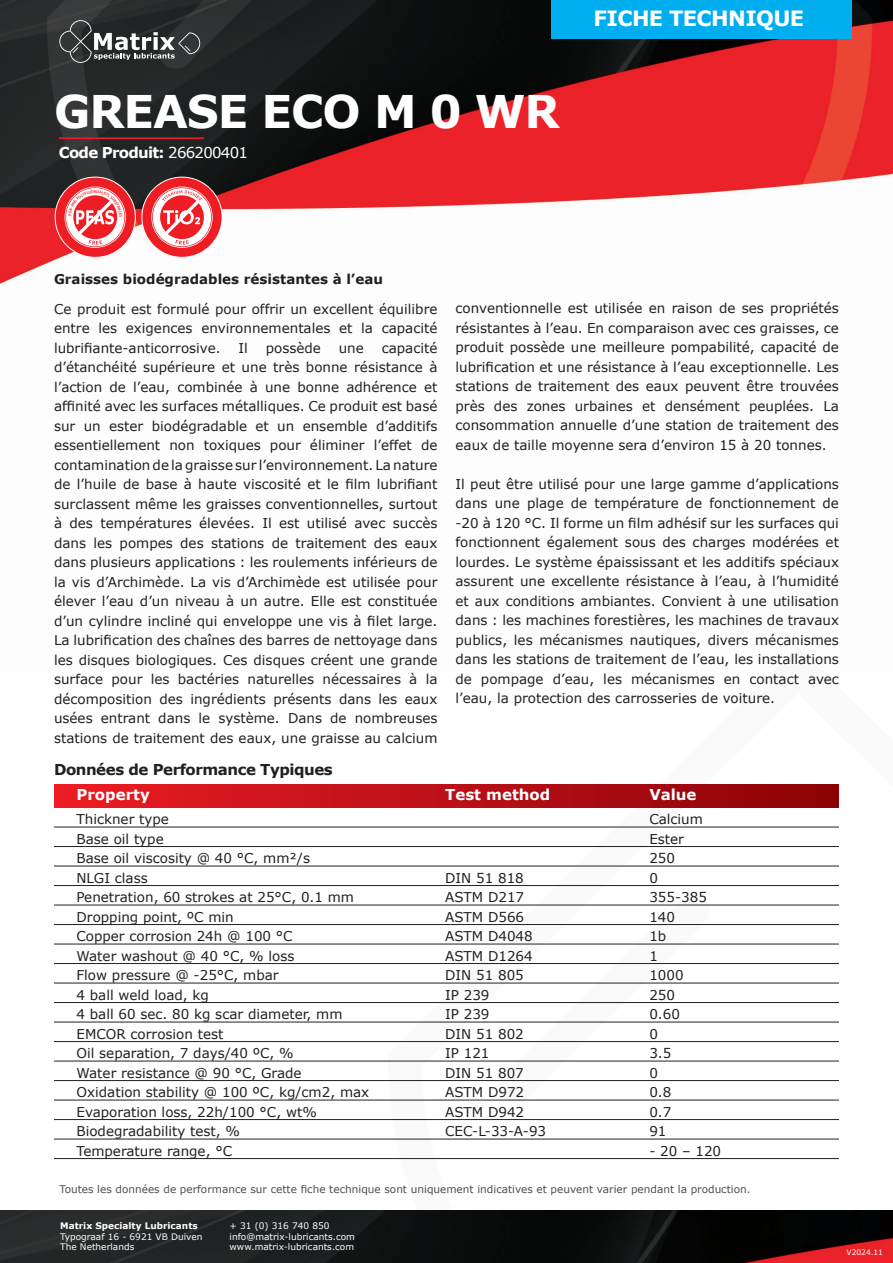
<style>
.page{position:relative;width:893px;height:1263px;background:#fff}
.page>*{position:absolute;margin:0;border:0;box-sizing:border-box;transform-origin:0 0}
.t1{font:700 45px "Verdana";letter-spacing:-.025em;color:#fff}
.t2{font:700 21px "Verdana";letter-spacing:-.03em;color:#fff}
.t3{font:700 15px "Verdana";letter-spacing:-.03em;color:#231f20}
.t4{font:700 15px "Verdana";color:#fff}
.t5{font:700 15px "Verdana";letter-spacing:-.05em;color:#fff}
.t6{font:13.5px/19.5px "Verdana";color:#231f20;text-align:justify}
.t7{font:700 13.5px "Verdana";color:#231f20}
.t8{font:10.5px "Verdana";color:#231f20}
.t9{font:9px/10.5px "Verdana";color:#fff}
.t10{font:700 9px "Verdana";color:#fff}
.t11{font:7.5px "Verdana";color:#fff}
.s1{font-weight:400}
</style>
<div class="page">
<img style="left:0;top:0;width:893px;height:284px">
<svg style="left:388px;top:784px;width:505px;height:427px"></svg>
<div style="left:551px;top:0;width:301px;height:38px;background:#00aeef"></div>
<svg style="left:59px;top:20px;width:141px;height:43px"></svg>
<img style="left:0;top:1211px;width:893px;height:52px">
<div style="left:54px;top:785px;width:785px;height:23px;background:linear-gradient(to right,#ec1d26,#8a0207)"></div>
<hr style="left:54px;top:827px;width:785px;height:1px;background:#231f20">
<hr style="left:54px;top:846px;width:785px;height:1px;background:#231f20">
<hr style="left:54px;top:866px;width:785px;height:1px;background:#231f20">
<hr style="left:54px;top:885px;width:785px;height:1px;background:#231f20">
<hr style="left:54px;top:905px;width:785px;height:1px;background:#231f20">
<hr style="left:54px;top:924px;width:785px;height:1px;background:#231f20">
<hr style="left:54px;top:944px;width:785px;height:1px;background:#231f20">
<hr style="left:54px;top:963px;width:785px;height:1px;background:#231f20">
<hr style="left:54px;top:983px;width:785px;height:1px;background:#231f20">
<hr style="left:54px;top:1002px;width:785px;height:1px;background:#231f20">
<hr style="left:54px;top:1022px;width:785px;height:1px;background:#231f20">
<hr style="left:54px;top:1041px;width:785px;height:1px;background:#231f20">
<hr style="left:54px;top:1061px;width:785px;height:1px;background:#231f20">
<hr style="left:54px;top:1080px;width:785px;height:1px;background:#231f20">
<hr style="left:54px;top:1100px;width:785px;height:1px;background:#231f20">
<hr style="left:54px;top:1119px;width:785px;height:1px;background:#231f20">
<hr style="left:54px;top:1139px;width:785px;height:1px;background:#231f20">
<hr style="left:54px;top:1158px;width:785px;height:1px;background:#231f20">
<hr style="left:59px;top:137px;width:145px;height:2px;background:#ee1d23">
<svg style="left:55px;top:177px;width:168px;height:81px"></svg>
<h1 class="t1" style="left:54px;top:83px;width:507px">GREASE ECO M 0 WR</h1>
<p class="t5" style="left:59px;top:143px;width:191px">Code Produit: <span class="s1">266200401</span></p>
<h2 class="t2" style="left:594px;top:5px;width:212px">FICHE TECHNIQUE</h2>
<p class="t7" style="left:54px;top:270px;width:331px">Graisses biodégradables résistantes à l’eau</p>
<p class="t6" style="left:54px;top:299px;width:385px">Ce produit est formulé pour offrir un excellent équilibre entre les exigences environnementales et la capacité lubrifiante-anticorrosive.</p>
<p class="t6" style="left:54px;top:338px;width:385px;text-indent:328px">capacité d’étanchéité supérieure et une très bonne résistance à l’action de l’eau, combinée à une bonne adhérence et affinité avec les surfaces métalliques. Ce produit est basé sur un ester biodégradable et un ensemble d’additifs essentiellement non toxiques pour éliminer l’effet de contamination de la graisse sur l’environnement. La nature de l’huile de base à haute viscosité et le film lubrifiant surclassent même les graisses conventionnelles, surtout à des températures élevées. Il est utilisé avec succès dans les pompes des stations de traitement des eaux dans plusieurs applications : les roulements inférieurs de la vis d’Archimède. La vis d’Archimède est utilisée pour élever l’eau d’un niveau à un autre. Elle est constituée d’un cylindre incliné qui enveloppe une vis à filet large.<br>La lubrification des chaînes des barres de nettoyage dans les disques biologiques. Ces disques créent une grande surface pour les bactéries naturelles nécessaires à la décomposition des ingrédients présents dans les eaux usées entrant dans le système. Dans de nombreuses stations de traitement des eaux, une graisse au calcium</p>
<p class="t6" style="left:239px;top:338px;width:11px">Il</p>
<p class="t6" style="left:266px;top:338px;width:57px">possède</p>
<p class="t6" style="left:339px;top:338px;width:27px">une</p>
<p class="t6" style="left:455px;top:299px;width:385px">conventionnelle est utilisée en raison de ses propriétés résistantes à l’eau. En comparaison avec ces graisses, ce produit possède une meilleure pompabilité, capacité de lubrification et une résistance à l’eau exceptionnelle. Les stations de traitement des eaux peuvent être trouvées près des zones urbaines et densément peuplées. La consommation annuelle d’une station de traitement des eaux de taille moyenne sera d’environ 15 à 20 tonnes.</p>
<p class="t6" style="left:455px;top:474px;width:385px">Il peut être utilisé pour une large gamme d’applications dans une plage de température de fonctionnement de -20 à 120 °C. Il forme un film adhésif sur les surfaces qui fonctionnent également sous des charges modérées et lourdes. Le système épaississant et les additifs spéciaux assurent une excellente résistance à l’eau, à l’humidité et aux conditions ambiantes. Convient à une utilisation dans : les machines forestières, les machines de travaux publics, les mécanismes nautiques, divers mécanismes dans les stations de traitement de l’eau, les installations de pompage d’eau, les mécanismes en contact avec l’eau, la protection des carrosseries de voiture.</p>
<p class="t3" style="left:54px;top:760px;width:280px">Données de Performance Typiques</p>
<p class="t4" style="left:76px;top:785px;width:75px">Property</p>
<p class="t4" style="left:445px;top:785px;width:107px">Test method</p>
<p class="t4" style="left:649px;top:785px;width:49px">Value</p>
<p class="t6" style="left:76px;top:810px;width:94px">Thickner type</p>
<p class="t6" style="left:649px;top:810px;width:55px">Calcium</p>
<p class="t6" style="left:76px;top:829px;width:89px">Base oil type</p>
<p class="t6" style="left:649px;top:829px;width:36px">Ester</p>
<p class="t6" style="left:76px;top:849px;width:235px">Base oil viscosity @ 40 °C, mm²/s</p>
<p class="t6" style="left:649px;top:849px;width:27px">250</p>
<p class="t6" style="left:76px;top:868px;width:73px">NLGI class</p>
<p class="t6" style="left:445px;top:868px;width:80px">DIN 51 818</p>
<p class="t6" style="left:649px;top:868px;width:10px">0</p>
<p class="t6" style="left:76px;top:888px;width:279px">Penetration, 60 strokes at 25°C, 0.1 mm</p>
<p class="t6" style="left:445px;top:888px;width:81px">ASTM D217</p>
<p class="t6" style="left:649px;top:888px;width:59px">355-385</p>
<p class="t6" style="left:76px;top:907px;width:159px">Dropping point, ºC min</p>
<p class="t6" style="left:445px;top:907px;width:81px">ASTM D566</p>
<p class="t6" style="left:649px;top:907px;width:27px">140</p>
<p class="t6" style="left:76px;top:927px;width:218px">Copper corrosion 24h @ 100 °C</p>
<p class="t6" style="left:445px;top:927px;width:89px">ASTM D4048</p>
<p class="t6" style="left:649px;top:927px;width:18px">1b</p>
<p class="t6" style="left:76px;top:946px;width:219px">Water washout @ 40 °C, % loss</p>
<p class="t6" style="left:445px;top:946px;width:89px">ASTM D1264</p>
<p class="t6" style="left:649px;top:946px;width:10px">1</p>
<p class="t6" style="left:76px;top:966px;width:204px">Flow pressure @ -25°C, mbar</p>
<p class="t6" style="left:445px;top:966px;width:80px">DIN 51 805</p>
<p class="t6" style="left:649px;top:966px;width:36px">1000</p>
<p class="t6" style="left:76px;top:985px;width:134px">4 ball weld load, kg</p>
<p class="t6" style="left:445px;top:985px;width:46px">IP 239</p>
<p class="t6" style="left:649px;top:985px;width:27px">250</p>
<p class="t6" style="left:76px;top:1005px;width:267px">4 ball 60 sec. 80 kg scar diameter, mm</p>
<p class="t6" style="left:445px;top:1005px;width:46px">IP 239</p>
<p class="t6" style="left:649px;top:1005px;width:32px">0.60</p>
<p class="t6" style="left:76px;top:1024px;width:148px">EMCOR corrosion test</p>
<p class="t6" style="left:445px;top:1024px;width:80px">DIN 51 802</p>
<p class="t6" style="left:649px;top:1024px;width:10px">0</p>
<p class="t6" style="left:76px;top:1044px;width:219px">Oil separation, 7 days/40 ºC, %</p>
<p class="t6" style="left:445px;top:1044px;width:46px">IP 121</p>
<p class="t6" style="left:649px;top:1044px;width:24px">3.5</p>
<p class="t6" style="left:76px;top:1063px;width:227px">Water resistance @ 90 °C, Grade</p>
<p class="t6" style="left:445px;top:1063px;width:80px">DIN 51 807</p>
<p class="t6" style="left:649px;top:1063px;width:10px">0</p>
<p class="t6" style="left:76px;top:1083px;width:294px">Oxidation stability @ 100 ºC, kg/cm2, max</p>
<p class="t6" style="left:445px;top:1083px;width:81px">ASTM D972</p>
<p class="t6" style="left:649px;top:1083px;width:24px">0.8</p>
<p class="t6" style="left:76px;top:1102px;width:242px">Evaporation loss, 22h/100 °C, wt%</p>
<p class="t6" style="left:445px;top:1102px;width:81px">ASTM D942</p>
<p class="t6" style="left:649px;top:1102px;width:24px">0.7</p>
<p class="t6" style="left:76px;top:1122px;width:165px">Biodegradability test, %</p>
<p class="t6" style="left:445px;top:1122px;width:102px">CEC-L-33-A-93</p>
<p class="t6" style="left:649px;top:1122px;width:19px">91</p>
<p class="t6" style="left:76px;top:1141px;width:157px">Temperature range, °C</p>
<p class="t6" style="left:649px;top:1141px;width:73px">- 20 – 120</p>
<p class="t8" style="left:59px;top:1183px;width:693px">Toutes les données de performance sur cette fiche technique sont uniquement indicatives et peuvent varier pendant la production.</p>
<p class="t10" style="left:60px;top:1220px;width:139px">Matrix Specialty Lubricants</p>
<p class="t9" style="left:60px;top:1231px;width:144px">Typograaf 16 - 6921 VB Duiven<br>The Netherlands</p>
<p class="t9" style="left:230px;top:1221px;width:127px">+ 31 (0) 316 740 850 info@matrix-lubricants.com www.matrix-lubricants.com</p>
<p class="t11" style="left:847px;top:1247px;width:38px">V2024.11</p>
</div>
